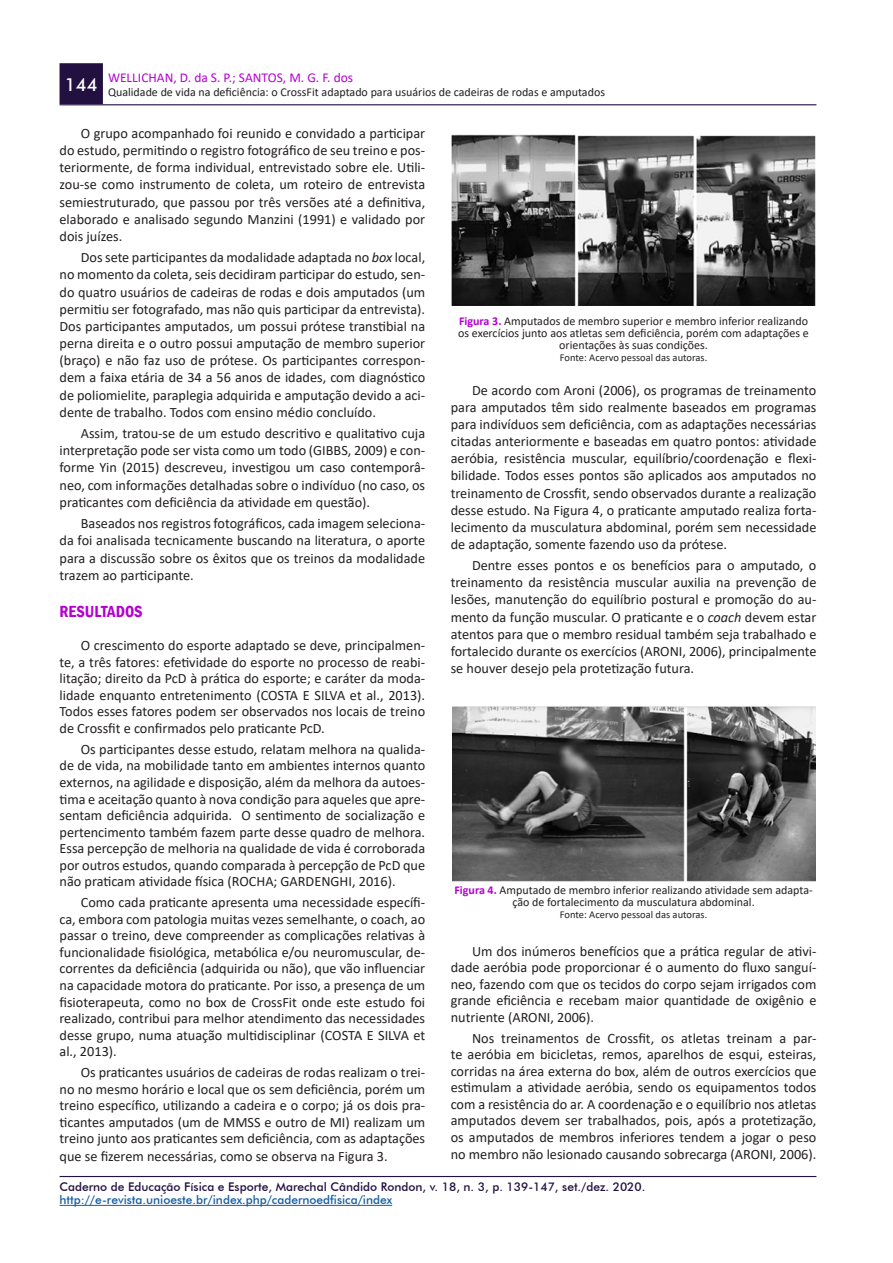
<style>
.page{position:relative;width:893px;height:1263px;background:#fff}
.page>*{position:absolute;margin:0;border:0;box-sizing:border-box;transform-origin:0 0}
.REFERÊNCIAS{font:600 condensed 16.5px "Franklin Gothic";color:#b400d1}
.REFERÊNCIAS-2{font:14.25px/17.1px "Calibri";color:#231f20;text-align:justify}
.t1{font:13.5px "Calibri";color:#b400d1}
.REFERÊNCIAS-3{font:12px/12px "Calibri";color:#231f20;text-align:center}
.t2{font:500 12px "Futura BT";color:#221040}
.t3{font:500 12px "Futura BT";color:#175d9e}
.REFERÊNCIAS-4{font:10.5px "Calibri";color:#231f20}
.s1{font-style:italic}
.s2{font-weight:700;color:#b400d1}
</style>
<div class="page">
<hr style="left:60px;top:1205px;width:332px;height:1px;background:#175d9e">
<hr style="left:60px;top:1176px;width:756px;height:1px;background:#221040">
<hr style="left:60px;top:104px;width:756px;height:1px;background:#221040">
<div style="left:60px;top:64px;width:42px;height:39px;background:#221040"></div>
<div style="left:60px;top:63px;width:43px;height:41px;border:2px solid #221040"></div>
<img style="left:451px;top:134px;width:365px;height:172px">
<img style="left:452px;top:707px;width:363px;height:174px">
<p class="t1" style="left:108px;top:68px;width:247px">WELLICHAN, D. da S. P.; SANTOS, M. G. F. dos</p>
<p class="REFERÊNCIAS-3" style="left:65px;top:86px;width:542px"><sup>144</sup> Qualidade de vida na deficiência: o CrossFit adaptado para usuários de cadeiras de rodas e amputados</p>
<p class="REFERÊNCIAS-2" style="left:60px;top:124px;width:367px;text-indent:21px">O grupo acompanhado foi reunido e convidado a participar do estudo, permitindo o registro fotográfico de seu treino e pos&shy;teriormente, de forma individual, entrevistado sobre ele. Utili&shy;zou-se como instrumento de coleta, um roteiro de entrevista semiestruturado, que passou por três versões até a definitiva, elaborado e analisado segundo Manzini (1991) e validado por dois juízes.</p>
<p class="REFERÊNCIAS-2" style="left:60px;top:249px;width:367px;text-indent:21px">Dos sete participantes da modalidade adaptada no <span class="s1">box</span> local, no momento da coleta, seis decidiram participar do estudo, sen&shy;do quatro usuários de cadeiras de rodas e dois amputados (um permitiu ser fotografado, mas não quis participar da entrevista).<br>Dos participantes amputados, um possui prótese transtibial na perna direita e o outro possui amputação de membro superior (braço) e não faz uso de prótese. Os participantes correspon&shy;dem a faixa etária de 34 a 56 anos de idades, com diagnóstico de poliomielite, paraplegia adquirida e amputação devido a aci&shy;dente de trabalho. Todos com ensino médio concluído.</p>
<p class="REFERÊNCIAS-2" style="left:60px;top:424px;width:367px;text-indent:21px">Assim, tratou-se de um estudo descritivo e qualitativo cuja interpretação pode ser vista como um todo (GIBBS, 2009) e con&shy;forme Yin (2015) descreveu, investigou um caso contemporâ&shy;neo, com informações detalhadas sobre o indivíduo (no caso, os praticantes com deficiência da atividade em questão).</p>
<p class="REFERÊNCIAS-2" style="left:60px;top:515px;width:367px;text-indent:21px">Baseados nos registros fotográficos, cada imagem seleciona&shy;da foi analisada tecnicamente buscando na literatura, o aporte para a discussão sobre os êxitos que os treinos da modalidade trazem ao participante.</p>
<p class="REFERÊNCIAS" style="left:60px;top:600px;width:85px">RESULTADOS</p>
<p class="REFERÊNCIAS-2" style="left:60px;top:637px;width:367px;line-height:16.5px;text-indent:21px">O crescimento do esporte adaptado se deve, principalmen&shy;te, a três fatores: efetividade do esporte no processo de reabi&shy;litação; direito da PcD à prática do esporte; e caráter da moda&shy;lidade enquanto entretenimento (COSTA E SILVA et al., 2013).<br>Todos esses fatores podem ser observados nos locais de treino de Crossfit e confirmados pelo praticante PcD.</p>
<p class="REFERÊNCIAS-2" style="left:60px;top:740px;width:367px;line-height:16.5px;text-indent:21px">Os participantes desse estudo, relatam melhora na qualida&shy;de de vida, na mobilidade tanto em ambientes internos quanto externos, na agilidade e disposição, além da melhora da autoes&shy;tima e aceitação quanto à nova condição para aqueles que apre&shy;sentam deficiência adquirida. O sentimento de socialização e pertencimento também fazem parte desse quadro de melhora.<br>Essa percepção de melhoria na qualidade de vida é corroborada por outros estudos, quando comparada à percepção de PcD que não praticam atividade física (ROCHA; GARDENGHI, 2016).</p>
<p class="REFERÊNCIAS-2" style="left:60px;top:894px;width:367px;line-height:16.5px;text-indent:21px">Como cada praticante apresenta uma necessidade específi&shy;ca, embora com patologia muitas vezes semelhante, o coach, ao passar o treino, deve compreender as complicações relativas à funcionalidade fisiológica, metabólica e/ou neuromuscular, de&shy;correntes da deficiência (adquirida ou não), que vão influenciar na capacidade motora do praticante. Por isso, a presença de um fisioterapeuta, como no box de CrossFit onde este estudo foi realizado, contribui para melhor atendimento das necessidades desse grupo, numa atuação multidisciplinar (COSTA E SILVA et al., 2013).</p>
<p class="REFERÊNCIAS-2" style="left:60px;top:1064px;width:367px;line-height:16.6px;text-indent:21px">Os praticantes usuários de cadeiras de rodas realizam o trei&shy;no no mesmo horário e local que os sem deficiência, porém um treino específico, utilizando a cadeira e o corpo; já os dois pra&shy;ticantes amputados (um de MMSS e outro de MI) realizam um treino junto aos praticantes sem deficiência, com as adaptações que se fizerem necessárias, como se observa na Figura 3.</p>
<p class="REFERÊNCIAS-3" style="left:458px;top:315px;width:352px"><span class="s2">Figura 3.</span> Amputados de membro superior e membro inferior realizando os exercícios junto aos atletas sem deficiência, porém com adaptações e orientações às suas condições.</p>
<p class="REFERÊNCIAS-4" style="left:560px;top:350px;width:149px">Fonte: Acervo pessoal das autoras.</p>
<p class="REFERÊNCIAS-2" style="left:451px;top:381px;width:367px;text-indent:21px">De acordo com Aroni (2006), os programas de treinamento para amputados têm sido realmente baseados em programas para indivíduos sem deficiência, com as adaptações necessárias citadas anteriormente e baseadas em quatro pontos: atividade aeróbia, resistência muscular, equilíbrio/coordenação e flexi&shy;bilidade. Todos esses pontos são aplicados aos amputados no treinamento de Crossfit, sendo observados durante a realização desse estudo. Na Figura 4, o praticante amputado realiza forta&shy;lecimento da musculatura abdominal, porém sem necessidade de adaptação, somente fazendo uso da prótese.</p>
<p class="REFERÊNCIAS-2" style="left:451px;top:557px;width:367px;text-indent:21px">Dentre esses pontos e os benefícios para o amputado, o treinamento da resistência muscular auxilia na prevenção de lesões, manutenção do equilíbrio postural e promoção do au&shy;mento da função muscular. O praticante e o <span class="s1">coach</span> devem estar atentos para que o membro residual também seja trabalhado e fortalecido durante os exercícios (ARONI, 2006), principalmente se houver desejo pela protetização futura.</p>
<p class="REFERÊNCIAS-3" style="left:454px;top:884px;width:360px"><span class="s2">Figura 4.</span> Amputado de membro inferior realizando atividade sem adapta&shy;ção de fortalecimento da musculatura abdominal.</p>
<p class="REFERÊNCIAS-4" style="left:560px;top:907px;width:149px">Fonte: Acervo pessoal das autoras.</p>
<p class="REFERÊNCIAS-2" style="left:451px;top:942px;width:367px;line-height:16.5px;text-indent:21px">Um dos inúmeros benefícios que a prática regular de ativi&shy;dade aeróbia pode proporcionar é o aumento do fluxo sanguí&shy;neo, fazendo com que os tecidos do corpo sejam irrigados com grande eficiência e recebam maior quantidade de oxigênio e nutriente (ARONI, 2006).</p>
<p class="REFERÊNCIAS-2" style="left:451px;top:1029px;width:367px;line-height:16.6px;text-indent:21px">Nos treinamentos de Crossfit, os atletas treinam a par&shy;te aeróbia em bicicletas, remos, aparelhos de esqui, esteiras, corridas na área externa do box, além de outros exercícios que estimulam a atividade aeróbia, sendo os equipamentos todos com a resistência do ar. A coordenação e o equilíbrio nos atletas amputados devem ser trabalhados, pois, após a protetização, os amputados de membros inferiores tendem a jogar o peso no membro não lesionado causando sobrecarga (ARONI, 2006).</p>
<p class="t2" style="left:60px;top:1179px;width:587px">Caderno de Educação Física e Esporte, Marechal Cândido Rondon, v. 18, n. 3, p. 139-147, set./dez. 2020.</p>
<p class="t3" style="left:60px;top:1192px;width:334px">http://e-revista.unioeste.br/index.php/cadernoedfisica/index</p>
</div>
